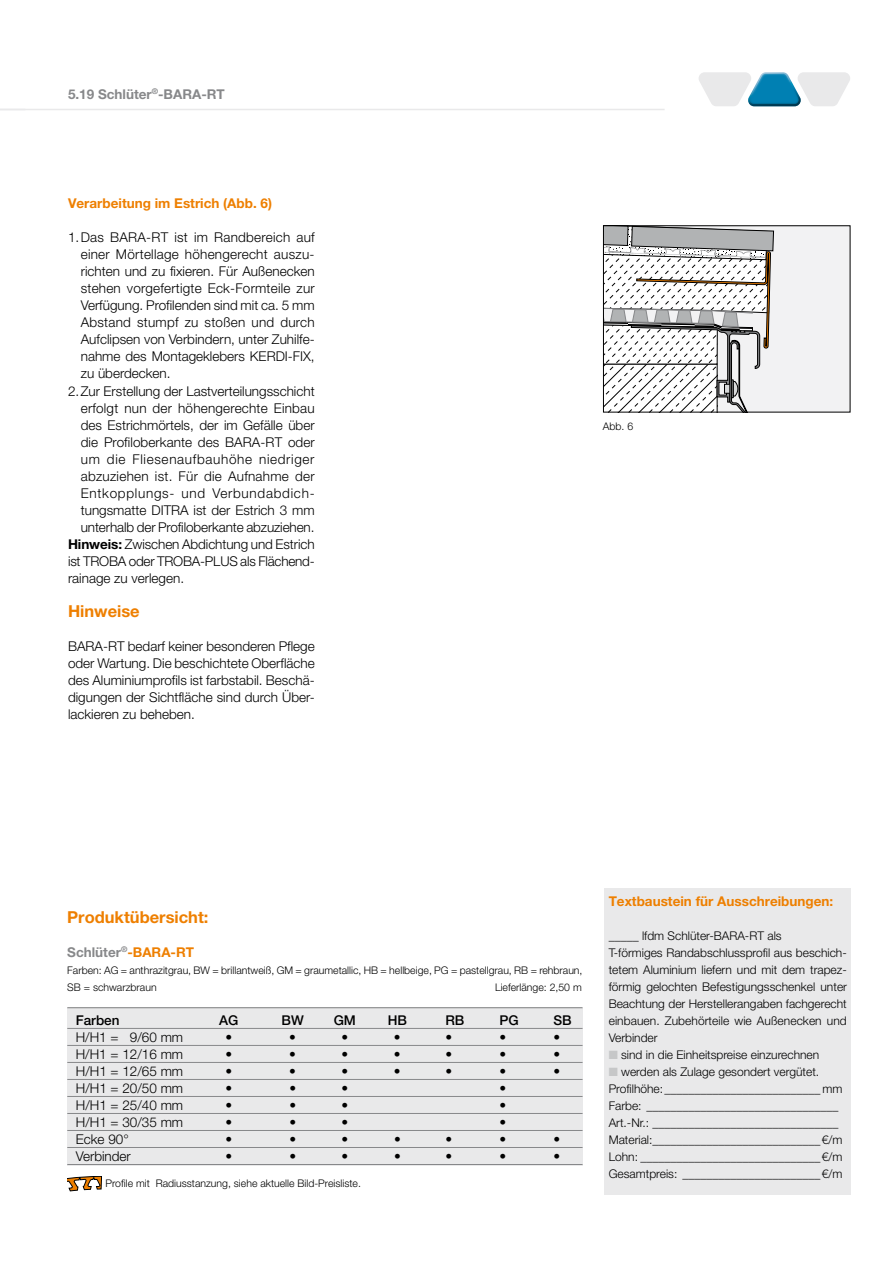
<style>
.page{position:relative;width:893px;height:1263px;background:#fff}
.page>*{position:absolute;margin:0;border:0;box-sizing:border-box;transform-origin:0 0}
.t1{font:700 16.5px "Helvetica Neue LT Pro";color:#ee7f00}
.t2{font:300 13.5px/17px "Helvetica Neue LT Pro";color:#000;text-align:justify}
.t3{font:300 13.5px "Helvetica Neue LT Pro";letter-spacing:.02em;color:#000}
.t4{font:700 13.5px "Helvetica Neue LT Pro";color:#ee7f00}
.t5{font:700 13.5px "Helvetica Neue LT Pro";color:#87888a}
.t6{font:300 13.5px "Helvetica Neue LT Pro";letter-spacing:.05em;color:#000}
.t7{font:300 13.5px "Helvetica Neue LT Pro";letter-spacing:.055em;color:#000}
.t8{font:500 13.5px "Helvetica Neue LT Pro";color:#000}
.t9{font:300 12px/17px "Helvetica Neue LT Pro";color:#000}
.t10{font:300 10.5px/17px "Helvetica Neue LT Pro";color:#000}
.s1{font-weight:700}
.s2{color:#ee7f00}
.s3{color:#c6c7c8}
</style>
<div class="page">
<hr style="left:0;top:109px;width:665px;height:1px;background:#e9e9ea">
<svg style="left:699px;top:72px;width:151px;height:34px"></svg>
<div style="left:67px;top:1008px;width:516px;height:157px;background:#e9e9ea"></div>
<hr style="left:67px;top:1007px;width:516px;height:1px;background:#87888a">
<hr style="left:67px;top:1028px;width:516px;height:1px;background:#87888a">
<hr style="left:67px;top:1045px;width:516px;height:1px;background:#87888a">
<hr style="left:67px;top:1062px;width:516px;height:1px;background:#87888a">
<hr style="left:67px;top:1079px;width:516px;height:1px;background:#87888a">
<hr style="left:67px;top:1096px;width:516px;height:1px;background:#87888a">
<hr style="left:67px;top:1113px;width:516px;height:1px;background:#87888a">
<hr style="left:67px;top:1130px;width:516px;height:1px;background:#87888a">
<hr style="left:67px;top:1147px;width:516px;height:1px;background:#87888a">
<hr style="left:67px;top:1164px;width:516px;height:1px;background:#87888a">
<div style="left:604px;top:889px;width:247px;height:306px;background:#e9e9ea"></div>
<svg style="left:605px;top:227px;width:243px;height:183px"></svg>
<div style="left:603px;top:225px;width:247px;height:187px;border:1px solid #000"></div>
<svg style="left:67px;top:1176px;width:35px;height:16px"></svg>
<p class="t5" style="left:68px;top:86px;width:158px">5.19 Schlüter<sup>®</sup>-BARA-RT</p>
<p class="t4" style="left:68px;top:195px;width:205px">Verarbeitung im Estrich (Abb. 6)</p>
<p class="t3" style="left:68px;top:229px;width:248px">1.Das BARA-RT ist im Randbereich auf</p>
<p class="t3" style="left:81px;top:246px;width:235px">einer Mörtellage höhengerecht auszu-</p>
<p class="t2" style="left:81px;top:263px;width:235px">richten und zu fixieren. Für Außenecken</p>
<p class="t2" style="left:81px;top:280px;width:235px">stehen vorgefertigte Eck-Formteile zur</p>
<p class="t2" style="left:81px;top:297px;width:235px">Verfügung. Profilenden sind mit ca. 5 mm</p>
<p class="t3" style="left:81px;top:314px;width:235px">Abstand stumpf zu stoßen und durch</p>
<p class="t2" style="left:81px;top:331px;width:235px">Aufclipsen von Verbindern, unter Zuhilfe-</p>
<p class="t2" style="left:81px;top:348px;width:235px">nahme des Montageklebers KERDI-FIX,</p>
<p class="t2" style="left:81px;top:365px;width:91px">zu überdecken.</p>
<p class="t2" style="left:68px;top:382px;width:248px">2.Zur Erstellung der Lastverteilungsschicht</p>
<p class="t2" style="left:81px;top:399px;width:235px">erfolgt nun der höhengerechte Einbau</p>
<p class="t2" style="left:81px;top:416px;width:235px">des Estrichmörtels, der im Gefälle über</p>
<p class="t2" style="left:81px;top:433px;width:236px">die Profiloberkante des BARA-RT oder</p>
<p class="t6" style="left:81px;top:450px;width:235px">um die Fliesenaufbauhöhe niedriger</p>
<p class="t3" style="left:81px;top:467px;width:235px">abzuziehen ist. Für die Aufnahme der</p>
<p class="t7" style="left:81px;top:484px;width:235px">Entkopplungs- und Verbundabdich-</p>
<p class="t2" style="left:81px;top:501px;width:235px">tungsmatte DITRA ist der Estrich 3 mm</p>
<p class="t2" style="left:81px;top:518px;width:235px">unterhalb der Profiloberkante abzuziehen.</p>
<p class="t2" style="left:68px;top:535px;width:248px"><span class="s1">Hinweis:</span> Zwischen Abdichtung und Estrich</p>
<p class="t2" style="left:68px;top:552px;width:248px">ist TROBA oder TROBA-PLUS als Flächend-</p>
<p class="t2" style="left:68px;top:569px;width:118px">rainage zu verlegen.</p>
<p class="t1" style="left:68px;top:600px;width:73px">Hinweise</p>
<p class="t2" style="left:68px;top:637px;width:248px">BARA-RT bedarf keiner besonderen Pflege oder Wartung. Die beschichtete Oberfläche des Aluminiumprofils ist farbstabil. Beschä&shy;digungen der Sichtfläche sind durch Über&shy;lackieren zu beheben.</p>
<p class="t10" style="left:603px;top:417px;width:32px">Abb. 6</p>
<p class="t1" style="left:67px;top:907px;width:143px">Produktübersicht:</p>
<p class="t5" style="left:67px;top:944px;width:128px">Schlüter<sup>®</sup><span class="s2">-BARA-RT</span></p>
<p class="t10" style="left:67px;top:961px;width:517px">Farben: AG = anthrazitgrau, BW = brillantweiß, GM = graumetallic, HB = hellbeige, PG = pastellgrau, RB = rehbraun,<br>SB = schwarzbraun</p>
<p class="t10" style="left:495px;top:978px;width:88px">Lieferlänge: 2,50 m</p>
<p class="t8" style="left:76px;top:1012px;width:45px">Farben</p>
<p class="t8" style="left:219px;top:1012px;width:21px">AG</p>
<p class="t8" style="left:282px;top:1012px;width:24px">BW</p>
<p class="t8" style="left:334px;top:1012px;width:24px">GM</p>
<p class="t8" style="left:388px;top:1012px;width:21px">HB</p>
<p class="t8" style="left:445px;top:1012px;width:21px">RB</p>
<p class="t8" style="left:499px;top:1012px;width:21px">PG</p>
<p class="t8" style="left:553px;top:1012px;width:20px">SB</p>
<p class="t2" style="left:76px;top:1028px;width:109px">H/H1 = 9/60 mm</p>
<p class="t2" style="left:226px;top:1028px;width:8px">•</p>
<p class="t2" style="left:289px;top:1028px;width:8px">•</p>
<p class="t2" style="left:341px;top:1028px;width:8px">•</p>
<p class="t2" style="left:394px;top:1028px;width:8px">•</p>
<p class="t2" style="left:445px;top:1028px;width:8px">•</p>
<p class="t2" style="left:499px;top:1028px;width:8px">•</p>
<p class="t2" style="left:553px;top:1028px;width:8px">•</p>
<p class="t2" style="left:76px;top:1045px;width:109px">H/H1 = 12/16 mm</p>
<p class="t2" style="left:226px;top:1045px;width:8px">•</p>
<p class="t2" style="left:289px;top:1045px;width:8px">•</p>
<p class="t2" style="left:341px;top:1045px;width:8px">•</p>
<p class="t2" style="left:394px;top:1045px;width:8px">•</p>
<p class="t2" style="left:445px;top:1045px;width:8px">•</p>
<p class="t2" style="left:499px;top:1045px;width:8px">•</p>
<p class="t2" style="left:553px;top:1045px;width:8px">•</p>
<p class="t2" style="left:76px;top:1062px;width:109px">H/H1 = 12/65 mm</p>
<p class="t2" style="left:226px;top:1062px;width:8px">•</p>
<p class="t2" style="left:289px;top:1062px;width:8px">•</p>
<p class="t2" style="left:341px;top:1062px;width:8px">•</p>
<p class="t2" style="left:394px;top:1062px;width:8px">•</p>
<p class="t2" style="left:445px;top:1062px;width:8px">•</p>
<p class="t2" style="left:499px;top:1062px;width:8px">•</p>
<p class="t2" style="left:553px;top:1062px;width:8px">•</p>
<p class="t2" style="left:76px;top:1079px;width:109px">H/H1 = 20/50 mm</p>
<p class="t2" style="left:226px;top:1079px;width:8px">•</p>
<p class="t2" style="left:289px;top:1079px;width:8px">•</p>
<p class="t2" style="left:341px;top:1079px;width:8px">•</p>
<p class="t2" style="left:499px;top:1079px;width:8px">•</p>
<p class="t2" style="left:76px;top:1096px;width:109px">H/H1 = 25/40 mm</p>
<p class="t2" style="left:226px;top:1096px;width:8px">•</p>
<p class="t2" style="left:289px;top:1096px;width:8px">•</p>
<p class="t2" style="left:341px;top:1096px;width:8px">•</p>
<p class="t2" style="left:499px;top:1096px;width:8px">•</p>
<p class="t2" style="left:76px;top:1113px;width:109px">H/H1 = 30/35 mm</p>
<p class="t2" style="left:226px;top:1113px;width:8px">•</p>
<p class="t2" style="left:289px;top:1113px;width:8px">•</p>
<p class="t2" style="left:341px;top:1113px;width:8px">•</p>
<p class="t2" style="left:499px;top:1113px;width:8px">•</p>
<p class="t2" style="left:76px;top:1130px;width:54px">Ecke 90°</p>
<p class="t2" style="left:226px;top:1130px;width:8px">•</p>
<p class="t2" style="left:289px;top:1130px;width:8px">•</p>
<p class="t2" style="left:341px;top:1130px;width:8px">•</p>
<p class="t2" style="left:394px;top:1130px;width:8px">•</p>
<p class="t2" style="left:445px;top:1130px;width:8px">•</p>
<p class="t2" style="left:499px;top:1130px;width:8px">•</p>
<p class="t2" style="left:553px;top:1130px;width:8px">•</p>
<p class="t2" style="left:76px;top:1147px;width:57px">Verbinder</p>
<p class="t2" style="left:226px;top:1147px;width:8px">•</p>
<p class="t2" style="left:289px;top:1147px;width:8px">•</p>
<p class="t2" style="left:341px;top:1147px;width:8px">•</p>
<p class="t2" style="left:394px;top:1147px;width:8px">•</p>
<p class="t2" style="left:445px;top:1147px;width:8px">•</p>
<p class="t2" style="left:499px;top:1147px;width:8px">•</p>
<p class="t2" style="left:553px;top:1147px;width:8px">•</p>
<p class="t10" style="left:106px;top:1174px;width:257px">Profile mit Radiusstanzung, siehe aktuelle Bild-Preisliste.</p>
<p class="t4" style="left:609px;top:893px;width:226px">Textbaustein für Ausschreibungen:</p>
<p class="t9" style="left:609px;top:927px;width:240px">_____ lfdm Schlüter-BARA-RT als<br>T-förmiges Randabschlussprofil aus beschich&shy;tetem Aluminium liefern und mit dem trapez&shy;förmig gelochten Befestigungsschenkel unter Beachtung der Herstellerangaben fachgerecht einbauen. Zubehörteile wie Außenecken und Verbinder</p>
<p class="t9" style="left:609px;top:1046px;width:212px"><span class="s3">■</span> sind in die Einheitspreise einzurechnen</p>
<p class="t9" style="left:609px;top:1063px;width:235px"><span class="s3">■</span> werden als Zulage gesondert vergütet.<br>Profilhöhe:__________________________ mm Farbe: ________________________________ Art.-Nr.: _______________________________ Material:____________________________€/m Lohn: ______________________________€/m Gesamtpreis: _______________________€/m</p>
</div>
